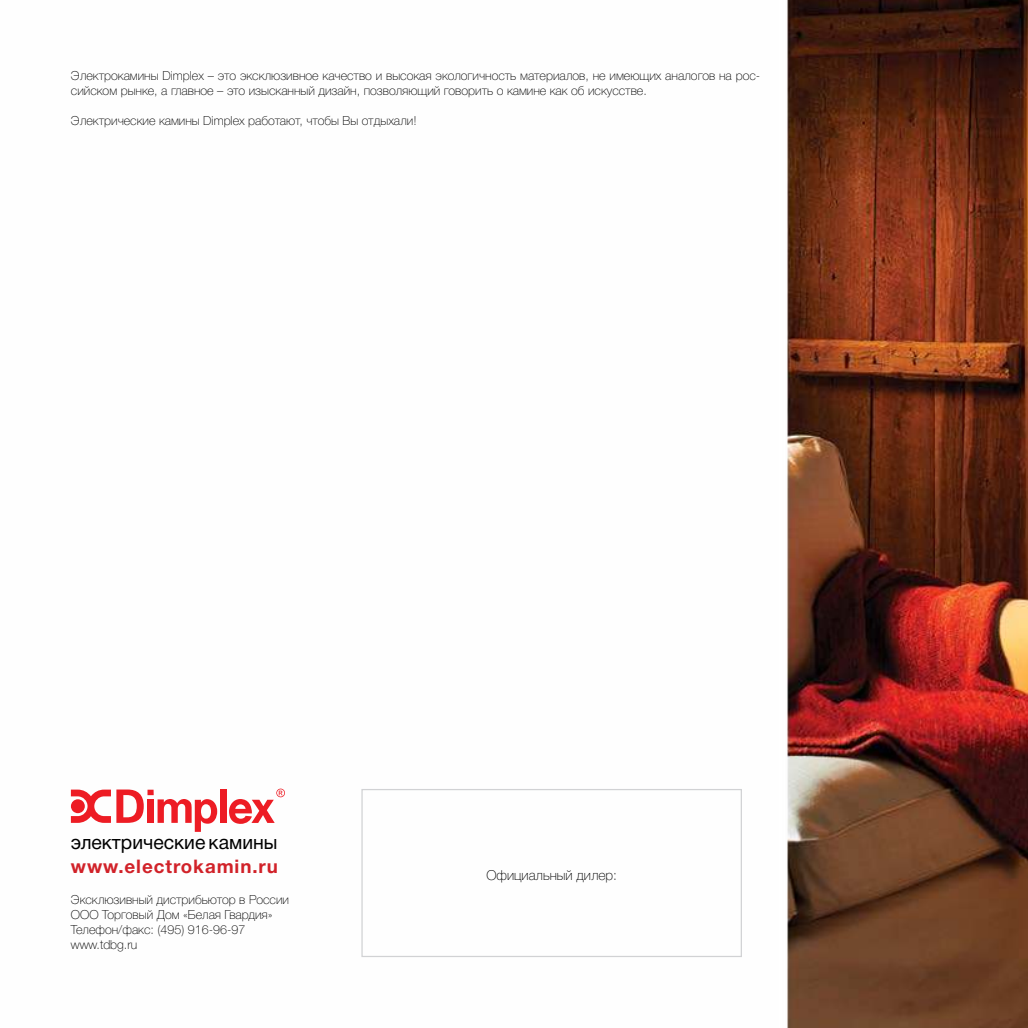
<style>
.page{position:relative;width:1028px;height:1028px;background:#fff}
.page>*{position:absolute;margin:0;border:0;box-sizing:border-box;transform-origin:0 0}
.t1{font:19.38px "Helvetica Neue Cyr";color:#000}
.t2{font:700 18.75px "Helvetica Neue Cyr";letter-spacing:.05em;color:#d12229}
.t3{font:100 13.75px "Helvetica Neue Cyr";color:#000}
.t4{font:100 12.5px/15px "Helvetica Neue Cyr";color:#000}
.t5{font:100 10px "Helvetica Neue Cyr";color:#000}
</style>
<div class="page">
<img style="left:70px;top:0;width:958px;height:1028px">
<svg style="left:71px;top:789px;width:73px;height:34px"></svg>
<div style="left:147px;top:799px;width:7px;height:24px;background:#ed1c24"></div>
<div style="left:147px;top:789px;width:7px;height:6px;background:#ed1c24"></div>
<div style="left:220px;top:789px;width:6px;height:34px;background:#ed1c24"></div>
<svg style="left:157px;top:799px;width:60px;height:33px"></svg>
<svg style="left:229px;top:788px;width:56px;height:36px"></svg>
<div style="left:361px;top:789px;width:381px;height:168px;border:1px solid #d1d2d4"></div>
<p class="t4" style="left:71px;top:69px;width:691px">Электрокамины Dimplex – это эксклюзивное качество и высокая экологичность материалов, не имеющих аналогов на рос&shy;сийском рынке, а главное – это изысканный дизайн, позволяющий говорить о камине как об искусстве.</p>
<p class="t4" style="left:71px;top:114px;width:347px">Электрические камины Dimplex работают, чтобы Вы отдыхали!</p>
<h1 class="t1" style="left:71px;top:835px;width:208px">электрические камины</h1>
<h2 class="t2" style="left:71px;top:855px;width:209px">www.electrokamin.ru</h2>
<p class="t4" style="left:71px;top:893px;width:220px">Эксклюзивный дистрибьютор в России<br>ООО Торговый Дом «Белая Гвардия»<br>Телефон/факс: (495) 916-96-97 www.tdbg.ru</p>
<p class="t5" style="left:71px;top:948px;width:13px">44</p>
<p class="t3" style="left:486px;top:869px;width:132px">Официальный дилер:</p>
</div>
